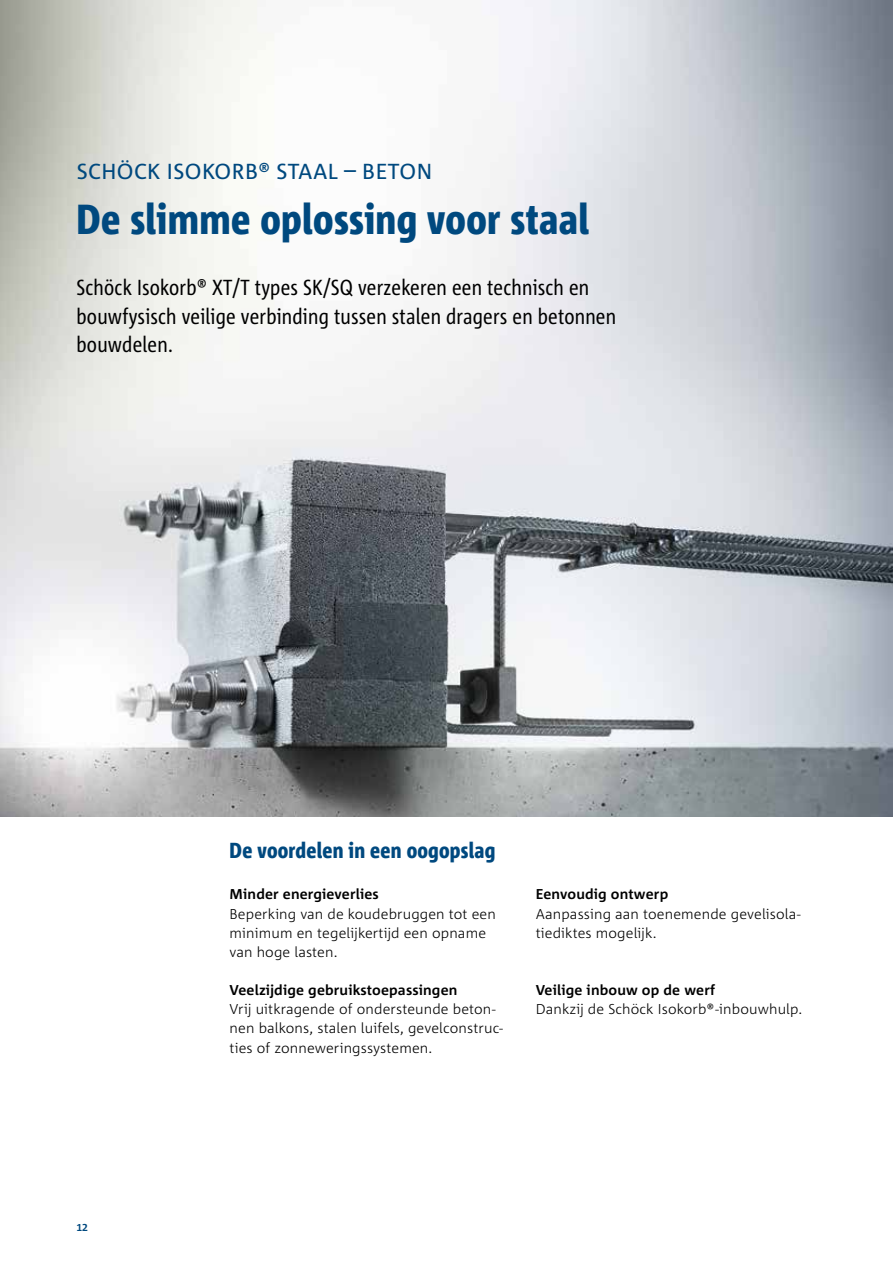
<style>
.page{position:relative;width:893px;height:1263px;background:#fff}
.page>*{position:absolute;margin:0;border:0;box-sizing:border-box;transform-origin:0 0}
.t1{font:800 condensed 42px "Corpid Schoeck";letter-spacing:.01em;color:#00497f}
.t2{font:condensed 21.75px/28.5px "Corpid Schoeck";letter-spacing:.01em;color:#000}
.t3{font:21.75px "Corpid Schoeck";letter-spacing:.02em;color:#00497f}
.t4{font:800 condensed 21.75px "Corpid Schoeck";letter-spacing:.01em;color:#00497f}
.t5{font:300 14.25px/19.2px "Corpid Schoeck";letter-spacing:.01em;color:#000}
.t6{font:700 14.25px "Corpid Schoeck";letter-spacing:.01em;color:#000}
.t7{font:700 10.5px "Corpid Schoeck";color:#00497f}
</style>
<div class="page">
<img style="left:0;top:0;width:893px;height:816px">
<h2 class="t3" style="left:77px;top:157px;width:357px">SCHÖCK ISOKORB® STAAL – BETON</h2>
<h1 class="t1" style="left:77px;top:193px;width:514px">De slimme oplossing voor staal</h1>
<h2 class="t2" style="left:77px;top:273px;width:541px">Schöck Isokorb® XT/T types SK/SQ verzekeren een technisch en bouwfysisch veilige verbinding tussen stalen dragers en betonnen bouwdelen.</h2>
<p class="t7" style="left:77px;top:1221px;width:13px">12</p>
<h2 class="t4" style="left:230px;top:837px;width:267px">De voordelen in een oogopslag</h2>
<p class="t6" style="left:230px;top:885px;width:151px">Minder energieverlies</p>
<p class="t5" style="left:230px;top:904px;width:268px">Beperking van de koudebruggen tot een minimum en tegelijkertijd een opname van hoge lasten.</p>
<p class="t6" style="left:230px;top:981px;width:229px">Veelzijdige gebruikstoepassingen</p>
<p class="t5" style="left:230px;top:999px;width:275px">Vrij uitkragende of ondersteunde beton&shy;nen balkons, stalen luifels, gevelconstruc&shy;ties of zonneweringssystemen.</p>
<p class="t6" style="left:536px;top:885px;width:134px">Eenvoudig ontwerp</p>
<p class="t5" style="left:536px;top:904px;width:266px">Aanpassing aan toenemende gevelisola&shy;tiediktes mogelijk.</p>
<p class="t6" style="left:536px;top:981px;width:181px">Veilige inbouw op de werf</p>
<p class="t5" style="left:536px;top:999px;width:268px">Dankzij de Schöck Isokorb®-inbouwhulp.</p>
</div>
